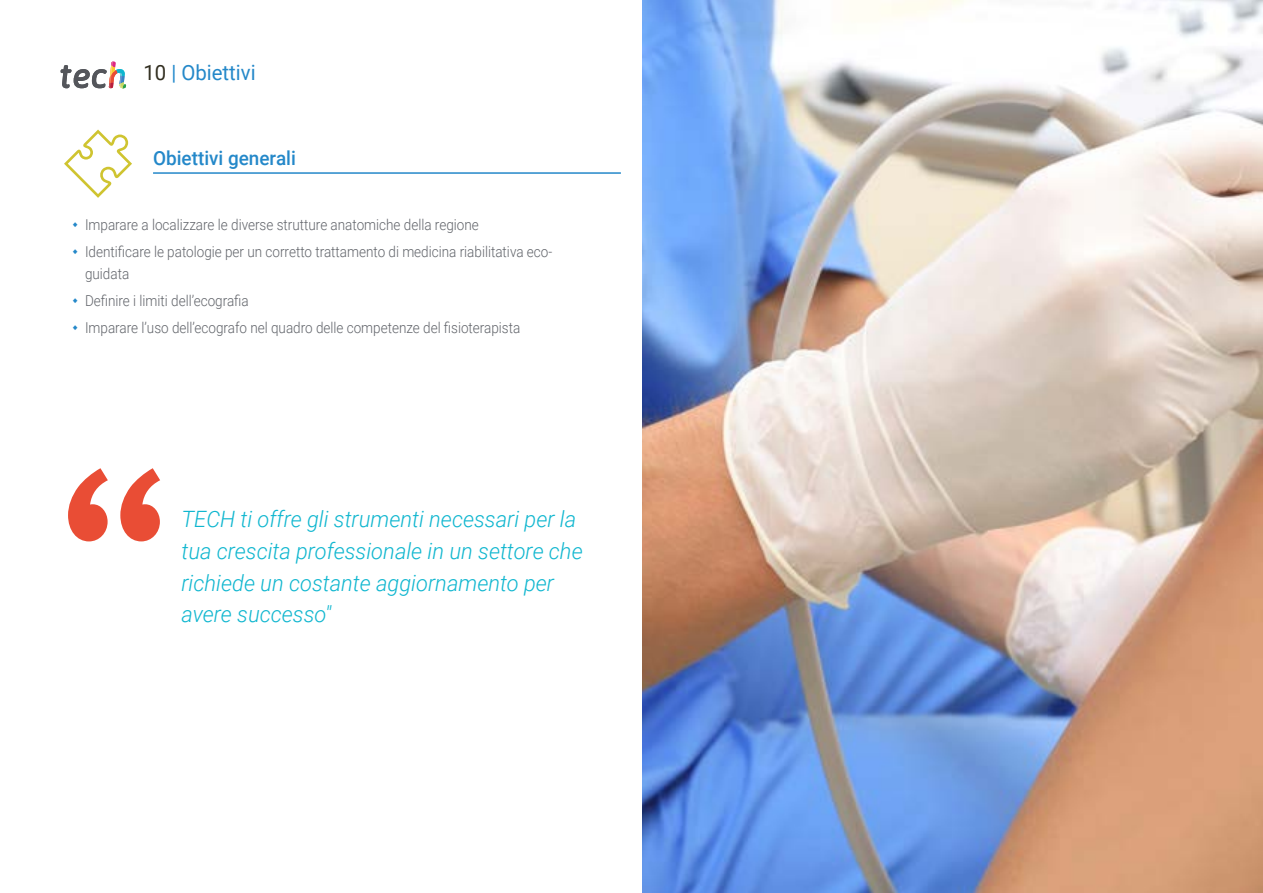
<style>
.page{position:relative;width:1263px;height:893px;background:#fff}
.page>*{position:absolute;margin:0;border:0;box-sizing:border-box;transform-origin:0 0}
.t1{font:italic 300 22.5px/31.5px "Roboto";color:#0fb6cf}
.t2{font:21px "Roboto";color:#2488c9}
.t3{font:500 19.5px "Roboto";color:#2488c9}
.t4{font:300 15px/26.7px "Roboto";color:#61646a;scale:.9 1}
.s1{color:#312e20}
.s2{color:#2289cb}
</style>
<div class="page">
<hr style="left:153px;top:173px;width:468px;height:1px;background:#2488c9">
<svg style="left:64px;top:130px;width:68px;height:68px"></svg>
<img style="left:642px;top:0;width:621px;height:893px">
<svg style="left:61px;top:62px;width:65px;height:27px"></svg>
<svg style="left:68px;top:468px;width:92px;height:73px"></svg>
<h2 class="t2" style="left:144px;top:57px;width:114px"><span class="s1">10</span> <span class="s2">|</span> Obiettivi</h2>
<h3 class="t3" style="left:153px;top:144px;width:144px">Obiettivi generali</h3>
<p class="t4" style="left:85px;top:211px;width:521px">Imparare a localizzare le diverse strutture anatomiche della regione<br>Identificare le patologie per un corretto trattamento di medicina riabilitativa eco-</p>
<p class="t4" style="left:85px;top:260px;width:485px">guidata<br>Definire i limiti dell’ecografia<br>Imparare l’uso dell’ecografo nel quadro delle competenze del fisioterapista</p>
<h1 class="t1" style="left:181px;top:503px;width:403px">TECH ti offre gli strumenti necessari per la tua crescita professionale in un settore che richiede un costante aggiornamento per avere successo"</h1>
</div>
